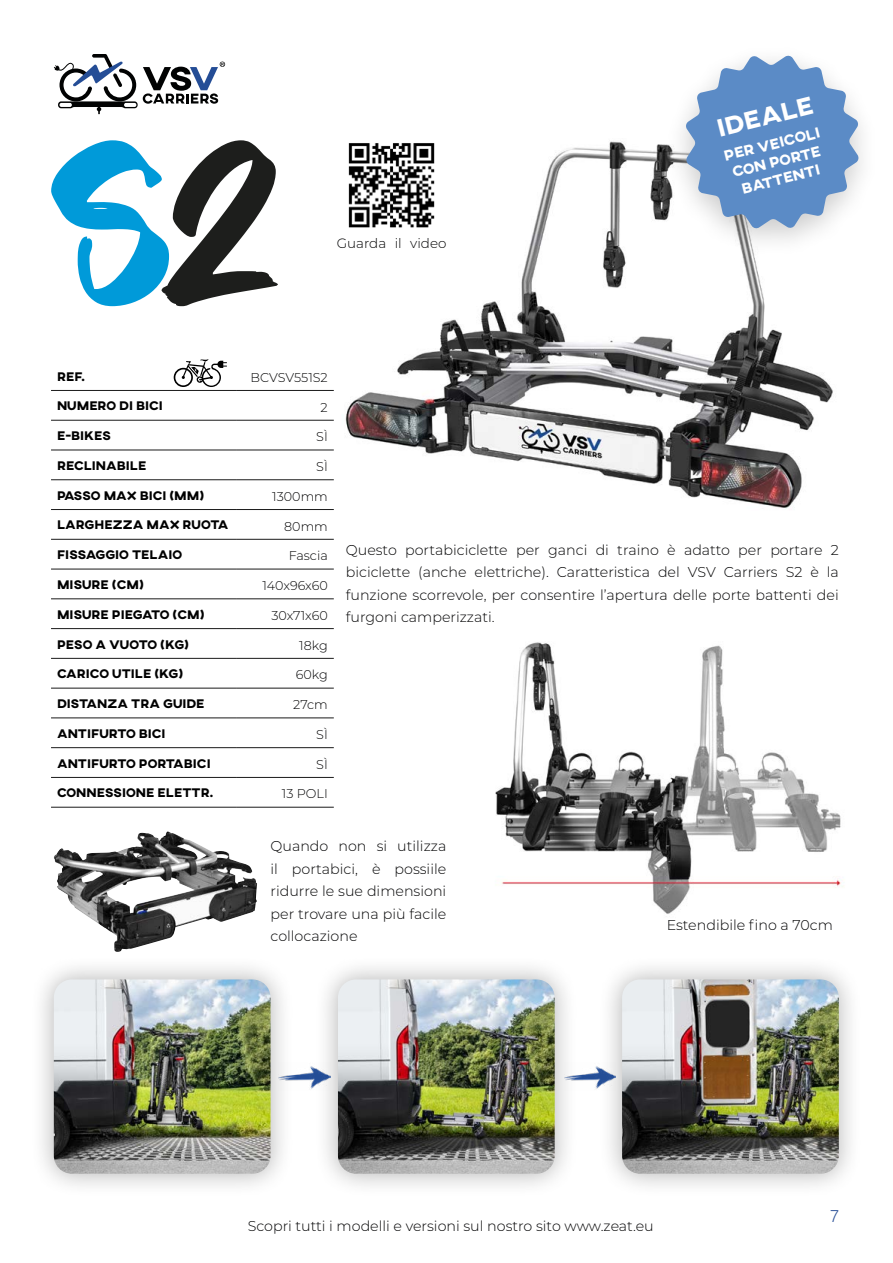
<style>
.page{position:relative;width:893px;height:1263px;background:#fff}
.page>*{position:absolute;margin:0;border:0;box-sizing:border-box;transform-origin:0 0}
.t1{font:800 25.5px "AXIS";color:#fff}
.t2{font:18px "Acumin Variable Concept";color:#264d96}
.t3{font:800 15px/18px "AXIS";color:#fff;text-align:center}
.t4{font:300 14.25px/22.5px "Montserrat";color:#020203;text-align:justify}
.t5{font:300 13.5px "Montserrat";color:#020203}
.t6{font:800 12.75px "AXIS";color:#000}
.t7{font:300 12.75px "Montserrat";color:#020203}
</style>
<div class="page">
<img style="left:345px;top:141px;width:488px;height:368px">
<svg style="left:51px;top:140px;width:227px;height:166px"></svg>
<hr style="left:51px;top:390px;width:185px;height:1px;background:#1a1a1a">
<hr style="left:236px;top:390px;width:98px;height:1px;background:#1a1a1a">
<hr style="left:51px;top:420px;width:185px;height:1px;background:#1a1a1a">
<hr style="left:236px;top:420px;width:98px;height:1px;background:#1a1a1a">
<hr style="left:51px;top:450px;width:185px;height:1px;background:#1a1a1a">
<hr style="left:236px;top:450px;width:98px;height:1px;background:#1a1a1a">
<hr style="left:51px;top:479px;width:185px;height:1px;background:#1a1a1a">
<hr style="left:236px;top:479px;width:98px;height:1px;background:#1a1a1a">
<hr style="left:51px;top:509px;width:185px;height:1px;background:#1a1a1a">
<hr style="left:236px;top:509px;width:98px;height:1px;background:#1a1a1a">
<hr style="left:51px;top:598px;width:185px;height:1px;background:#1a1a1a">
<hr style="left:236px;top:598px;width:98px;height:1px;background:#1a1a1a">
<hr style="left:51px;top:628px;width:185px;height:1px;background:#1a1a1a">
<hr style="left:236px;top:628px;width:98px;height:1px;background:#1a1a1a">
<hr style="left:51px;top:658px;width:185px;height:1px;background:#1a1a1a">
<hr style="left:236px;top:658px;width:98px;height:1px;background:#1a1a1a">
<hr style="left:51px;top:688px;width:185px;height:1px;background:#1a1a1a">
<hr style="left:236px;top:688px;width:98px;height:1px;background:#1a1a1a">
<hr style="left:51px;top:717px;width:185px;height:1px;background:#1a1a1a">
<hr style="left:236px;top:717px;width:98px;height:1px;background:#1a1a1a">
<hr style="left:51px;top:747px;width:185px;height:1px;background:#1a1a1a">
<hr style="left:236px;top:747px;width:98px;height:1px;background:#1a1a1a">
<hr style="left:51px;top:777px;width:185px;height:1px;background:#1a1a1a">
<hr style="left:236px;top:777px;width:98px;height:1px;background:#1a1a1a">
<hr style="left:51px;top:807px;width:185px;height:1px;background:#1a1a1a">
<hr style="left:236px;top:807px;width:98px;height:1px;background:#1a1a1a">
<hr style="left:51px;top:539px;width:185px;height:1px;background:#1a1a1a">
<hr style="left:236px;top:539px;width:98px;height:1px;background:#1a1a1a">
<hr style="left:51px;top:569px;width:185px;height:1px;background:#1a1a1a">
<hr style="left:236px;top:569px;width:98px;height:1px;background:#1a1a1a">
<svg style="left:174px;top:359px;width:53px;height:28px"></svg>
<svg style="left:54px;top:54px;width:171px;height:60px"></svg>
<img style="left:495px;top:642px;width:349px;height:272px">
<div style="left:30px;top:956px;width:265px;height:242px;background:#000;opacity:.3"></div>
<img style="left:54px;top:979px;width:217px;height:195px">
<div style="left:314px;top:956px;width:265px;height:242px;background:#000;opacity:.3"></div>
<img style="left:338px;top:979px;width:217px;height:195px">
<div style="left:598px;top:956px;width:265px;height:242px;background:#000;opacity:.3"></div>
<img style="left:622px;top:979px;width:217px;height:195px">
<img style="left:278px;top:1062px;width:52px;height:29px">
<img style="left:564px;top:1062px;width:52px;height:29px">
<img style="left:54px;top:832px;width:168px;height:120px">
<img style="left:347px;top:141px;width:89px;height:89px">
<div style="left:664px;top:42px;width:216px;height:217px;background:#000;opacity:.2"></div>
<svg style="left:685px;top:55px;width:174px;height:174px"></svg>
<p class="t5" style="left:337px;top:234px;width:111px">Guarda il video</p>
<h1 class="t1" style="left:713px;top:112px;width:100px;rotate:-14deg">IDEALE</h1>
<p class="t3" style="left:722px;top:148px;width:100px;rotate:-14deg">PER VEICOLI<br>CON PORTE<br>BATTENTI</p>
<p class="t6" style="left:57px;top:368px;width:29px">REF.</p>
<p class="t7" style="left:251px;top:369px;width:79px">BCVSV551S2</p>
<p class="t6" style="left:57px;top:398px;width:107px">NUMERO DI BICI</p>
<p class="t7" style="left:321px;top:398px;width:9px">2</p>
<p class="t6" style="left:57px;top:427px;width:56px">E-BIKES</p>
<p class="t7" style="left:316px;top:428px;width:13px">SÌ</p>
<p class="t6" style="left:57px;top:457px;width:91px">RECLINABILE</p>
<p class="t7" style="left:316px;top:458px;width:13px">SÌ</p>
<p class="t6" style="left:57px;top:487px;width:149px">PASSO MAX BICI (MM)</p>
<p class="t7" style="left:272px;top:488px;width:57px">1300mm</p>
<p class="t6" style="left:57px;top:517px;width:173px">LARGHEZZA MAX RUOTA</p>
<p class="t7" style="left:284px;top:517px;width:45px">80mm</p>
<p class="t6" style="left:57px;top:546px;width:127px">FISSAGGIO TELAIO</p>
<p class="t7" style="left:289px;top:547px;width:41px">Fascia</p>
<p class="t6" style="left:57px;top:576px;width:88px">MISURE (CM)</p>
<p class="t7" style="left:262px;top:577px;width:67px">140x96x60</p>
<p class="t6" style="left:57px;top:606px;width:149px">MISURE PIEGATO (CM)</p>
<p class="t7" style="left:271px;top:607px;width:58px">30x71x60</p>
<p class="t6" style="left:57px;top:636px;width:134px">PESO A VUOTO (KG)</p>
<p class="t7" style="left:299px;top:636px;width:30px">18kg</p>
<p class="t6" style="left:57px;top:665px;width:128px">CARICO UTILE (KG)</p>
<p class="t7" style="left:296px;top:666px;width:33px">60kg</p>
<p class="t6" style="left:57px;top:695px;width:149px">DISTANZA TRA GUIDE</p>
<p class="t7" style="left:293px;top:696px;width:36px">27cm</p>
<p class="t6" style="left:57px;top:725px;width:110px">ANTIFURTO BICI</p>
<p class="t7" style="left:316px;top:726px;width:13px">SÌ</p>
<p class="t6" style="left:57px;top:755px;width:155px">ANTIFURTO PORTABICI</p>
<p class="t7" style="left:316px;top:755px;width:13px">SÌ</p>
<p class="t6" style="left:57px;top:784px;width:158px">CONNESSIONE ELETTR.</p>
<p class="t7" style="left:282px;top:785px;width:47px">13 POLI</p>
<p class="t4" style="left:346px;top:538px;width:494px">Questo portabiciclette per ganci di traino è adatto per portare 2 biciclette (anche elettriche). Caratteristica del VSV Carriers S2 è la funzione scorrevole, per consentire l’apertura delle porte battenti dei furgoni camperizzati.</p>
<p class="t4" style="left:271px;top:834px;width:177px">Quando non si utilizza il portabici, è possiile ridurre le sue dimensioni per trovare una più facile collocazione</p>
<p class="t4" style="left:667px;top:913px;width:168px">Estendibile fino a 70cm</p>
<p class="t4" style="left:248px;top:1214px;width:407px">Scopri tutti i modelli e versioni sul nostro sito www.zeat.eu</p>
<p class="t2" style="left:831px;top:1203px;width:10px">7</p>
</div>
